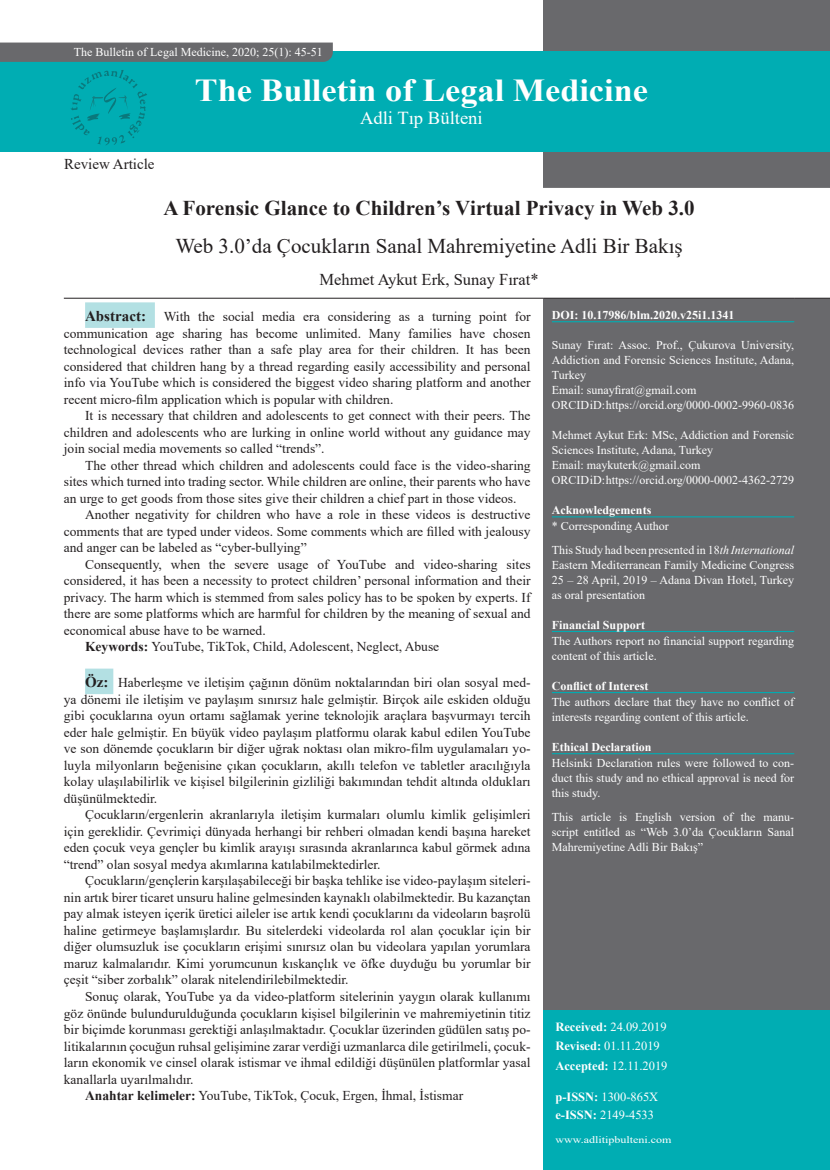
<style>
.page{position:relative;width:830px;height:1170px;background:#fff}
.page>*{position:absolute;margin:0;border:0;box-sizing:border-box;transform-origin:0 0}
.t1{font:700 31.95px "Times New Roman";color:#fff;scale:1.07 1}
.t2{font:700 21px "Times New Roman";color:#231f20}
.t3{font:21px "Times New Roman";color:#231f20}
.t4{font:18.15px "Times New Roman";color:#fff}
.t5{font:16.5px "Times New Roman";color:#231f20}
.t6{font:15px "Times New Roman";color:#231f20}
.t7{font:13.5px/16.5px "Times New Roman";color:#231f20;text-align:justify}
.t8{font:12.45px/19.6px "Times New Roman";color:#fff}
.t9{font:12px/15px "Times New Roman";color:#fff}
.t10{font:700 12px "Times New Roman";color:#fff}
.t11{font:9.9px "Times New Roman";color:#fff;scale:1.2 1}
.s1{font-weight:700;font-size:15px}
.s2{font-weight:700}
.s3{font-style:italic}
</style>
<div class="page">
<div style="left:543px;top:0;width:286px;height:1169px;background:#69696c"></div>
<svg style="left:64px;top:188px;width:765px;height:110px"></svg>
<hr style="left:64px;top:298px;width:479px;height:1px;background:#231f20">
<hr style="left:543px;top:298px;width:250px;height:1px;background:#231f20">
<hr style="left:793px;top:298px;width:36px;height:1px;background:#231f20">
<div style="left:85px;top:302px;width:70px;height:26px;background:#b3e0e3"></div>
<div style="left:85px;top:668px;width:28px;height:26px;background:#b3e0e3"></div>
<hr style="left:551px;top:321px;width:242px;height:1px;background:#00adb3">
<hr style="left:551px;top:516px;width:242px;height:1px;background:#00adb3">
<hr style="left:551px;top:631px;width:242px;height:1px;background:#00adb3">
<hr style="left:551px;top:692px;width:242px;height:1px;background:#00adb3">
<hr style="left:551px;top:753px;width:242px;height:1px;background:#00adb3">
<div style="left:0;top:52px;width:829px;height:100px;background:#00adb3"></div>
<svg style="left:71px;top:70px;width:76px;height:75px"></svg>
<div style="left:0;top:43px;width:333px;height:19px;background:#69696c"></div>
<div style="left:543px;top:1010px;width:286px;height:159px;background:#00adb3"></div>
<p class="t9" style="left:74px;top:44px;width:250px">The Bulletin of Legal Medicine, 2020; 25(1): 45-51</p>
<h1 class="t1" style="left:195px;top:67px;width:425px">The Bulletin of Legal Medicine</h1>
<p class="t6" style="left:64px;top:153px;width:92px">Review Article</p>
<h3 class="t4" style="left:360px;top:105px;width:124px">Adli Tıp Bülteni</h3>
<h2 class="t2" style="left:163px;top:193px;width:532px">A Forensic Glance to Children’s Virtual Privacy in Web 3.0</h2>
<h2 class="t3" style="left:175px;top:231px;width:508px">Web 3.0’da Çocukların Sanal Mahremiyetine Adli Bir Bakış</h2>
<p class="t5" style="left:319px;top:268px;width:220px">Mehmet Aykut Erk, Sunay Fırat*</p>
<p class="t7" style="left:64px;top:308px;width:468px;text-indent:21px"><span class="s1">Abstract:</span> With the social media era considering as a turning point for communication age sharing has become unlimited. Many families have chosen technological devices rather than a safe play area for their children. It has been considered that children hang by a thread regarding easily accessibility and personal info via YouTube which is considered the biggest video sharing platform and another recent micro-film application which is popular with children.</p>
<p class="t7" style="left:64px;top:407px;width:468px;text-indent:21px">It is necessary that children and adolescents to get connect with their peers. The children and adolescents who are lurking in online world without any guidance may join social media movements so called “trends”.</p>
<p class="t7" style="left:64px;top:456px;width:468px;text-indent:21px">The other thread which children and adolescents could face is the video-sharing sites which turned into trading sector. While children are online, their parents who have an urge to get goods from those sites give their children a chief part in those videos.</p>
<p class="t7" style="left:64px;top:506px;width:468px;text-indent:21px">Another negativity for children who have a role in these videos is destructive comments that are typed under videos. Some comments which are filled with jealousy and anger can be labeled as “cyber-bullying”</p>
<p class="t7" style="left:85px;top:555px;width:447px">Consequently, when the severe usage of YouTube and video-sharing sites</p>
<p class="t7" style="left:64px;top:572px;width:468px">considered, it has been a necessity to protect children’ personal information and their</p>
<p class="t7" style="left:64px;top:588px;width:468px">privacy. The harm which is stemmed from sales policy has to be spoken by experts. If</p>
<p class="t7" style="left:64px;top:605px;width:468px">there are some platforms which are harmful for children by the meaning of sexual and</p>
<p class="t7" style="left:64px;top:621px;width:203px">economical abuse have to be warned.</p>
<p class="t7" style="left:85px;top:638px;width:355px"><span class="s2">Keywords:</span> YouTube, TikTok, Child, Adolescent, Neglect, Abuse</p>
<p class="t7" style="left:64px;top:674px;width:468px;text-indent:21px"><span class="s1">Öz:</span> Haberleşme ve iletişim çağının dönüm noktalarından biri olan sosyal med&shy;ya dönemi ile iletişim ve paylaşım sınırsız hale gelmiştir. Birçok aile eskiden olduğu gibi çocuklarına oyun ortamı sağlamak yerine teknolojik araçlara başvurmayı tercih eder hale gelmiştir. En büyük video paylaşım platformu olarak kabul edilen YouTube ve son dönemde çocukların bir diğer uğrak noktası olan mikro-film uygulamaları yo&shy;luyla milyonların beğenisine çıkan çocukların, akıllı telefon ve tabletler aracılığıyla kolay ulaşılabilirlik ve kişisel bilgilerinin gizliliği bakımından tehdit altında oldukları düşünülmektedir.</p>
<p class="t7" style="left:64px;top:806px;width:468px;text-indent:21px">Çocukların/ergenlerin akranlarıyla iletişim kurmaları olumlu kimlik gelişimleri için gereklidir. Çevrimiçi dünyada herhangi bir rehberi olmadan kendi başına hareket eden çocuk veya gençler bu kimlik arayışı sırasında akranlarınca kabul görmek adına “trend” olan sosyal medya akımlarına katılabilmektedirler.</p>
<p class="t7" style="left:64px;top:872px;width:468px;text-indent:21px">Çocukların/gençlerin karşılaşabileceği bir başka tehlike ise video-paylaşım siteleri&shy;nin artık birer ticaret unsuru haline gelmesinden kaynaklı olabilmektedir. Bu kazançtan pay almak isteyen içerik üretici aileler ise artık kendi çocuklarını da videoların başrolü haline getirmeye başlamışlardır. Bu sitelerdeki videolarda rol alan çocuklar için bir diğer olumsuzluk ise çocukların erişimi sınırsız olan bu videolara yapılan yorumlara maruz kalmalarıdır. Kimi yorumcunun kıskançlık ve öfke duyduğu bu yorumlar bir çeşit “siber zorbalık” olarak nitelendirilebilmektedir.</p>
<p class="t7" style="left:85px;top:987px;width:447px">Sonuç olarak, YouTube ya da video-platform sitelerinin yaygın olarak kullanımı</p>
<p class="t7" style="left:64px;top:1004px;width:468px">göz önünde bulundurulduğunda çocukların kişisel bilgilerinin ve mahremiyetinin titiz</p>
<p class="t7" style="left:64px;top:1020px;width:468px">bir biçimde korunması gerektiği anlaşılmaktadır. Çocuklar üzerinden güdülen satış po-</p>
<p class="t7" style="left:64px;top:1037px;width:468px">litikalarının çocuğun ruhsal gelişimine zarar verdiği uzmanlarca dile getirilmeli, çocuk-</p>
<p class="t7" style="left:64px;top:1053px;width:468px">ların ekonomik ve cinsel olarak istismar ve ihmal edildiği düşünülen platformlar yasal</p>
<p class="t7" style="left:64px;top:1070px;width:131px">kanallarla uyarılmalıdır.</p>
<p class="t7" style="left:85px;top:1086px;width:379px"><span class="s2">Anahtar kelimeler:</span> YouTube, TikTok, Çocuk, Ergen, İhmal, İstismar</p>
<p class="t10" style="left:551px;top:306px;width:184px">DOI: 10.17986/blm.2020.v25i1.1341</p>
<p class="t9" style="left:551px;top:337px;width:244px">Sunay Fırat: Assoc. Prof., Çukurova University, Addiction and Forensic Sciences Institute, Adana, Turkey<br>Email: sunayfirat@gmail.com<br>ORCID iD: https://orcid.org/0000-0002-9960-0836</p>
<p class="t9" style="left:551px;top:427px;width:244px">Mehmet Aykut Erk: MSc, Addiction and Forensic Sciences Institute, Adana, Turkey<br>Email: maykuterk@gmail.com<br>ORCID iD: https://orcid.org/0000-0002-4362-2729</p>
<p class="t10" style="left:551px;top:501px;width:101px">Acknowledgements</p>
<p class="t9" style="left:551px;top:514px;width:244px;line-height:23.5px">* Corresponding Author<br>This Study had been presented in 18<span class="s3">th International</span></p>
<p class="t9" style="left:551px;top:557px;width:244px;text-align:justify">Eastern Mediterranean Family Medicine Congress 25 – 28 April, 2019 – Adana Divan Hotel, Turkey as oral presentation</p>
<p class="t10" style="left:551px;top:616px;width:95px">Financial Support</p>
<p class="t9" style="left:551px;top:633px;width:244px">The Authors report no financial support regarding content of this article.</p>
<p class="t10" style="left:551px;top:677px;width:98px">Conflict of Interest</p>
<p class="t9" style="left:551px;top:694px;width:244px">The authors declare that they have no conflict of interests regarding content of this article.</p>
<p class="t10" style="left:551px;top:738px;width:101px">Ethical Declaration</p>
<p class="t9" style="left:551px;top:755px;width:244px;text-align:justify">Helsinki Declaration rules were followed to con&shy;duct this study and no ethical approval is need for this study.</p>
<p class="t9" style="left:551px;top:808px;width:244px;text-align:justify">This article is English version of the manu&shy;script entitled as “Web 3.0’da Çocukların Sanal Mahremiyetine Adli Bir Bakış”</p>
<p class="t8" style="left:555px;top:1016px;width:113px"><span class="s2">Received:</span> 24.09.2019<br><span class="s2">Revised:</span> 01.11.2019<br><span class="s2">Accepted:</span> 12.11.2019</p>
<p class="t8" style="left:555px;top:1087px;width:104px;line-height:18px"><span class="s2">p-ISSN:</span> 1300-865X <span class="s2">e-ISSN:</span> 2149-4533</p>
<p class="t11" style="left:555px;top:1132px;width:98px">www.adlitipbulteni.com</p>
</div>
